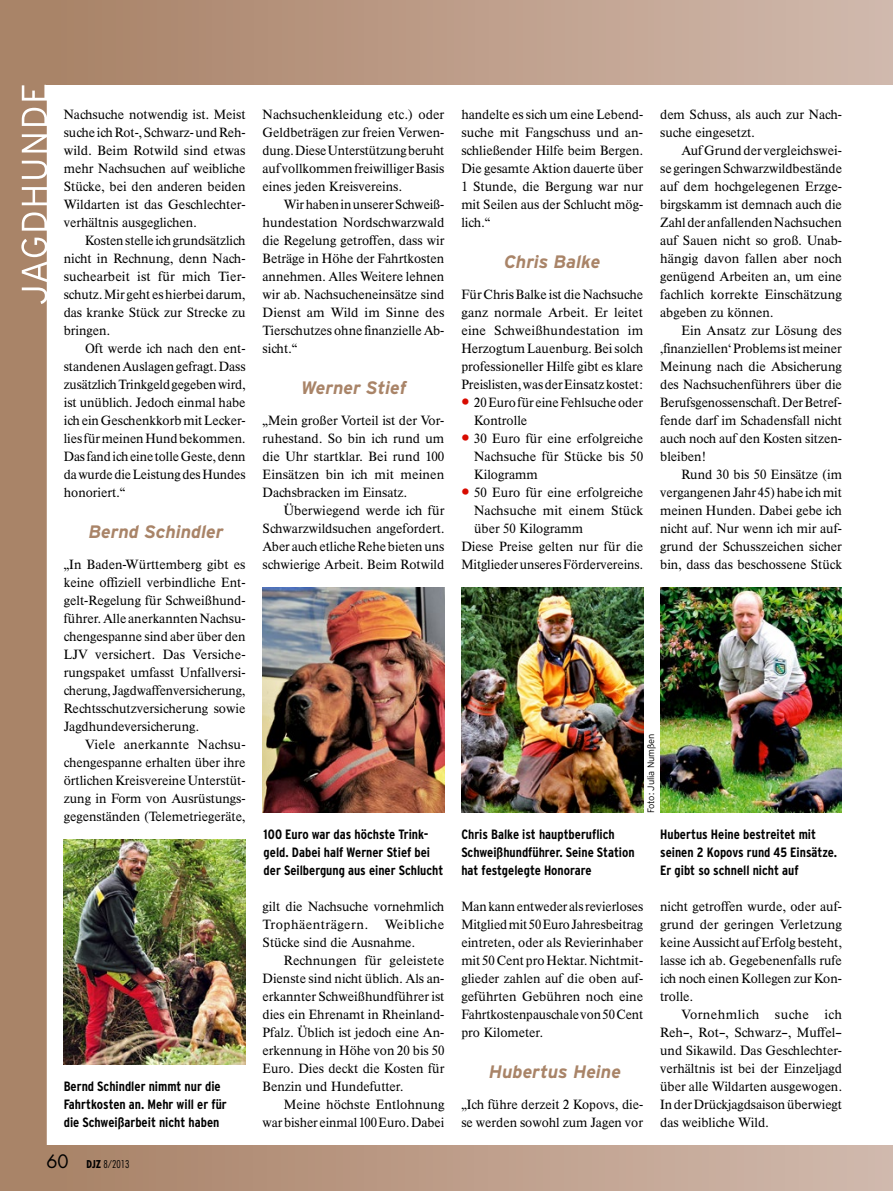
<style>
.page{position:relative;width:893px;height:1191px;background:#fff}
.page>*{position:absolute;margin:0;border:0;box-sizing:border-box;transform-origin:0 0}
.Hunde__Zwischenübers{font:italic 700 18px "Parey Interstate";color:#a98468}
.Hunde__Bildunterschr{font:700 condensed 13.5px/18px "Parey Interstate";color:#000}
.Hunde__Text_mit_Einz{font:500 13.2px/18px "Parey Times BQ";color:#000;text-align:justify}
.Hunde__Text_ohne_Ein{font:500 13.2px/18px "Parey Times BQ";color:#000;text-align:justify}
.t1{font:10.5px "Parey Futura Std Con Lig";color:#000}
.Bildnachweis{font:300 9.3px "Parey Interstate";letter-spacing:-.01em;color:#000}
.s1{font-family:"Parey Futura";font-size:18px}
.s2{font-family:"Parey Futura";font-weight:700;font-stretch:condensed}
.s3{font-weight:700;font-size:24px;color:#d80b00}
</style>
<div class="page">
<div style="left:45px;top:1145px;width:848px;height:46px;background:linear-gradient(to right,#a98267,#d1b9ad)"></div>
<div style="left:46px;top:0;width:847px;height:85px;background:linear-gradient(to right,#a98267,#d1b9ad)"></div>
<div style="left:0;top:0;width:47px;height:1191px;background:#a98468"></div>
<img style="left:660px;top:587px;width:182px;height:225px">
<img style="left:64px;top:839px;width:182px;height:225px">
<img style="left:263px;top:587px;width:181px;height:225px">
<img style="left:461px;top:587px;width:182px;height:225px">
<p class="Hunde__Text_ohne_Ein" style="left:64px;top:106px;width:183px">Nachsuche notwendig ist. Meist suche ich Rot-, Schwarz- und Reh&shy;wild. Beim Rotwild sind etwas mehr Nachsuchen auf weibliche Stücke, bei den anderen beiden Wildarten ist das Geschlechter&shy;verhältnis ausgeglichen.</p>
<p class="Hunde__Text_mit_Einz" style="left:64px;top:232px;width:183px;text-indent:21px">Kosten stelle ich grundsätzlich nicht in Rechnung, denn Nach&shy;suchearbeit ist für mich Tier&shy;schutz. Mir geht es hierbei darum, das kranke Stück zur Strecke zu bringen.</p>
<p class="Hunde__Text_mit_Einz" style="left:64px;top:340px;width:183px;text-indent:21px">Oft werde ich nach den ent&shy;standenen Auslagen gefragt. Dass zusätzlich Trinkgeld gegeben wird, ist unüblich. Jedoch einmal habe ich ein Geschenkkorb mit Lecker&shy;lies für meinen Hund bekommen.<br>Das fand ich eine tolle Geste, denn dawurde die Leistung des Hundes honoriert.“</p>
<p class="Hunde__Zwischenübers" style="left:88px;top:521px;width:136px">Bernd Schindler</p>
<p class="Hunde__Text_ohne_Ein" style="left:64px;top:556px;width:183px">„In Baden-Württemberg gibt es keine offiziell verbindliche Ent&shy;gelt-Regelung für Schweißhund&shy;führer. Alle anerkannten Nachsu&shy;chengespanne sind aber über den LJV versichert. Das Versiche&shy;rungspaket umfasst Unfallversi&shy;cherung, Jagdwaffenversicherung, Rechtsschutzversicherung sowie Jagdhundeversicherung.</p>
<p class="Hunde__Text_mit_Einz" style="left:64px;top:736px;width:183px;text-indent:21px">Viele anerkannte Nachsu&shy;chengespanne erhalten über ihre örtlichen Kreisvereine Unterstüt&shy;zung in Form von Ausrüstungs&shy;gegenständen (Telemetriegeräte,</p>
<p class="Hunde__Bildunterschr" style="left:64px;top:1077px;width:165px">Bernd Schindler nimmt nur die<br>Fahrtkosten an. Mehr will er für die Schweißarbeit nicht haben</p>
<p class="t1" style="left:46px;top:1157px;width:85px"><span class="s1">60</span> <span class="s2">DJZ</span> 8/2013</p>
<p class="Hunde__Text_mit_Einz" style="left:263px;top:106px;width:183px">Nachsuchenkleidung etc.) oder Geldbeträgen zur freien Verwen&shy;dung. Diese Unterstützung beruht auf vollkommen freiwilliger Basis eines jeden Kreisvereins.</p>
<p class="Hunde__Text_mit_Einz" style="left:263px;top:196px;width:183px;text-indent:21px">Wir haben in unserer Schweiß&shy;hundestation Nordschwarzwald die Regelung getroffen, dass wir Beträge in Höhe der Fahrtkosten annehmen. Alles Weitere lehnen wir ab. Nachsucheneinsätze sind Dienst am Wild im Sinne des Tierschutzes ohne finanzielle Ab&shy;sicht.“</p>
<p class="Hunde__Zwischenübers" style="left:301px;top:377px;width:107px">Werner Stief</p>
<p class="Hunde__Text_ohne_Ein" style="left:263px;top:412px;width:183px">„Mein großer Vorteil ist der Vor&shy;ruhestand. So bin ich rund um die Uhr startklar. Bei rund 100<br>Einsätzen bin ich mit meinen Dachsbracken im Einsatz.</p>
<p class="Hunde__Text_mit_Einz" style="left:263px;top:502px;width:183px;text-indent:21px">Überwiegend werde ich für Schwarzwildsuchen angefordert.<br>Aber auch etliche Rehe bieten uns schwierige Arbeit. Beim Rotwild</p>
<p class="Hunde__Bildunterschr" style="left:264px;top:825px;width:181px">100 Euro war das höchste Trink&shy;geld. Dabei half Werner Stief bei der Seilbergung aus einer Schlucht</p>
<p class="Hunde__Text_mit_Einz" style="left:263px;top:898px;width:183px">gilt die Nachsuche vornehmlich<br>Trophäenträgern.</p>
<p class="Hunde__Text_mit_Einz" style="left:263px;top:916px;width:183px;text-indent:122px">Weibliche<br>Stücke sind die Ausnahme.</p>
<p class="Hunde__Text_mit_Einz" style="left:263px;top:952px;width:183px;text-indent:21px">Rechnungen für geleistete Dienste sind nicht üblich. Als an&shy;erkannter Schweißhundführer ist dies ein Ehrenamt in Rheinland-Pfalz. Üblich ist jedoch eine An&shy;erkennung in Höhe von 20 bis 50<br>Euro. Dies deckt die Kosten für Benzin und Hundefutter.</p>
<p class="Hunde__Text_mit_Einz" style="left:263px;top:1096px;width:183px;text-align:right">Meine höchste Entlohnung war bisher einmal 100 Euro. Dabei</p>
<p class="Hunde__Text_mit_Einz" style="left:461px;top:106px;width:183px">handelte es sich um eine Lebend&shy;suche mit Fangschuss und an&shy;schließender Hilfe beim Bergen.<br>Die gesamte Aktion dauerte über 1 Stunde, die Bergung war nur mit Seilen aus der Schlucht mög&shy;lich.“</p>
<p class="Hunde__Zwischenübers" style="left:504px;top:251px;width:98px">Chris Balke</p>
<p class="Hunde__Text_ohne_Ein" style="left:461px;top:286px;width:183px">Für Chris Balke ist die Nachsuche ganz normale Arbeit. Er leitet eine Schweißhundestation im Herzogtum Lauenburg. Bei solch professioneller Hilfe gibt es klare Preislisten, was der Einsatz kostet:</p>
<p class="Hunde__Text_mit_Einz" style="left:474px;top:394px;width:170px;text-indent:-13px"><span class="s3">•</span> 20 Euro für eine Fehlsuche oder<br>Kontrolle</p>
<p class="Hunde__Text_mit_Einz" style="left:474px;top:430px;width:171px;text-indent:-13px"><span class="s3">•</span> 30 Euro für eine erfolgreiche Nachsuche für Stücke bis 50<br>Kilogramm</p>
<p class="Hunde__Text_mit_Einz" style="left:474px;top:484px;width:171px;text-indent:-13px"><span class="s3">•</span> 50 Euro für eine erfolgreiche Nachsuche mit einem Stück über 50 Kilogramm</p>
<p class="Hunde__Text_ohne_Ein" style="left:461px;top:538px;width:183px">Diese Preise gelten nur für die<br>Mitglieder unseres Fördervereins.</p>
<p class="Hunde__Text_ohne_Ein" style="left:660px;top:106px;width:183px">dem Schuss, als auch zur Nach&shy;suche eingesetzt.</p>
<p class="Hunde__Text_mit_Einz" style="left:660px;top:142px;width:183px;text-indent:21px">Auf Grund der vergleichswei&shy;se geringen Schwarzwildbestände auf dem hochgelegenen Erzge&shy;birgskamm ist demnach auch die Zahl der anfallenden Nachsuchen auf Sauen nicht so groß. Unab&shy;hängig davon fallen aber noch genügend Arbeiten an, um eine fachlich korrekte Einschätzung abgeben zu können.</p>
<p class="Hunde__Text_mit_Einz" style="left:660px;top:322px;width:183px;text-indent:21px">Ein Ansatz zur Lösung des ‚finanziellen‘ Problems ist meiner Meinung nach die Absicherung des Nachsuchenführers über die Berufsgenossenschaft. Der Betref&shy;fende darf im Schadensfall nicht auch noch auf den Kosten sitzen&shy;bleiben!</p>
<p class="Hunde__Text_mit_Einz" style="left:660px;top:466px;width:183px;text-indent:21px">Rund 30 bis 50 Einsätze (im vergangenen Jahr 45) habe ich mit meinen Hunden. Dabei gebe ich nicht auf. Nur wenn ich mir auf&shy;grund der Schusszeichen sicher bin, dass das beschossene Stück</p>
<p class="Hunde__Bildunterschr" style="left:461px;top:825px;width:175px">Chris Balke ist hauptberuflich<br>Schweißhundführer. Seine Station hat festgelegte Honorare</p>
<p class="Bildnachweis" style="left:646px;top:813px;width:81px;rotate:-90deg">Foto: Julia Numßen</p>
<p class="Hunde__Bildunterschr" style="left:660px;top:825px;width:178px">Hubertus Heine bestreitet mit seinen 2 Kopovs rund 45 Einsätze.<br>Er gibt so schnell nicht auf</p>
<p class="Hunde__Text_ohne_Ein" style="left:461px;top:898px;width:183px">Man kann entweder als revierloses Mitglied mit 50 Euro Jahresbeitrag eintreten, oder als Revierinhaber mit 50 Cent pro Hektar. Nichtmit&shy;glieder zahlen auf die oben auf&shy;geführten Gebühren noch eine Fahrtkostenpauschale von 50 Cent pro Kilometer.</p>
<p class="Hunde__Zwischenübers" style="left:489px;top:1061px;width:134px">Hubertus Heine</p>
<p class="Hunde__Text_ohne_Ein" style="left:461px;top:1096px;width:183px">„Ich führe derzeit 2 Kopovs, die&shy;se werden sowohl zum Jagen vor</p>
<p class="Hunde__Text_mit_Einz" style="left:660px;top:898px;width:183px">nicht getroffen wurde, oder auf&shy;grund der geringen Verletzung keine Aussicht auf Erfolg besteht, lasse ich ab. Gegebenenfalls rufe ich noch einen Kollegen zur Kon&shy;trolle.</p>
<p class="Hunde__Text_mit_Einz" style="left:660px;top:1006px;width:183px;text-indent:21px">Vornehmlich suche ich Reh–, Rot–, Schwarz–, Muffel– und Sikawild. Das Geschlechter&shy;verhältnis ist bei der Einzeljagd über alle Wildarten ausgewogen.<br>In der Drückjagdsaison überwiegt das weibliche Wild.</p>
</div>
